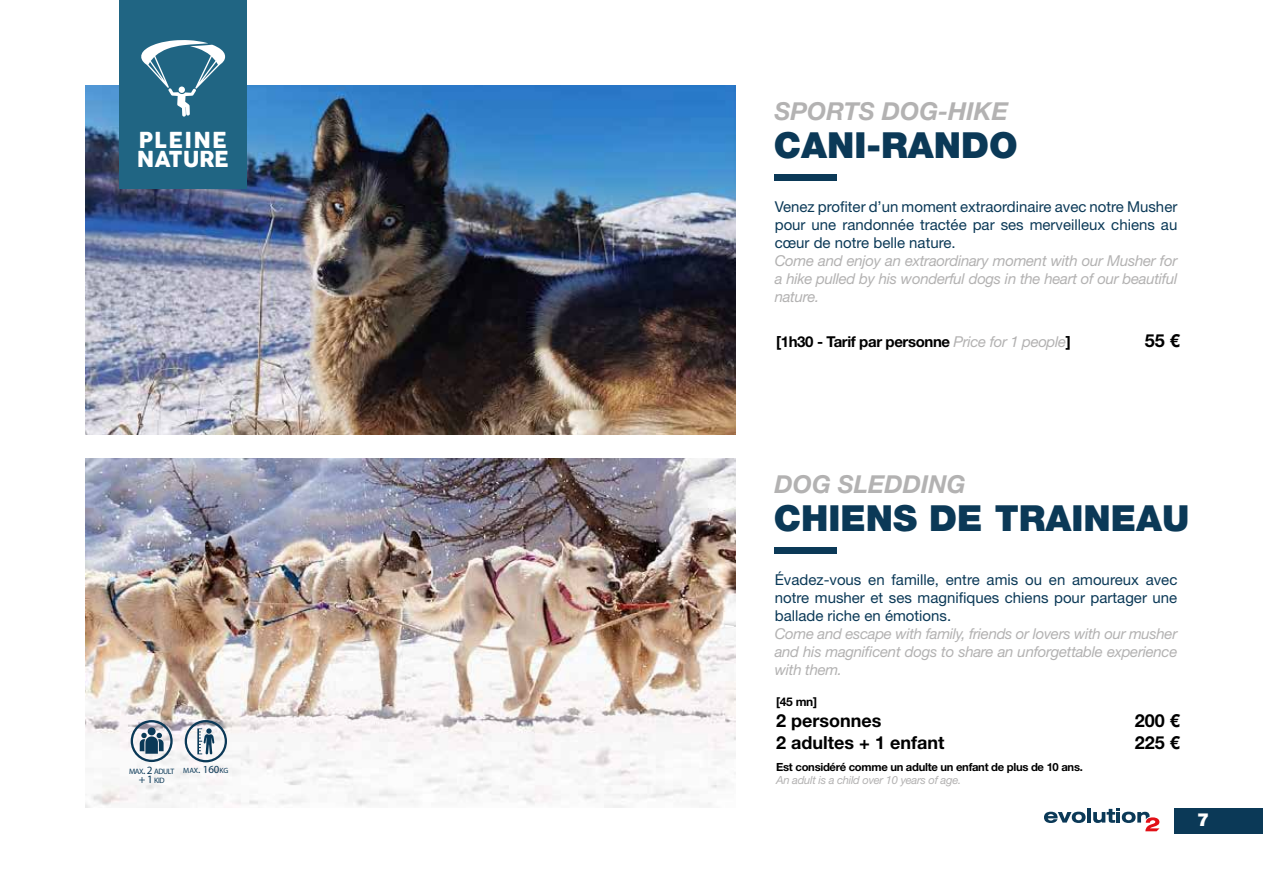
<style>
.page{position:relative;width:1263px;height:893px;background:#fff}
.page>*{position:absolute;margin:0;border:0;box-sizing:border-box;transform-origin:0 0}
.t1{font:900 36px "Helvetica Neue LT Std";color:#0b3957}
.t2{font:italic 700 24.75px "Helvetica Neue LT Std";color:#b3b2b2}
.t3{font:21.6px/18.9px "Cocogoose";letter-spacing:.025em;color:#fff}
.t4{font:700 18px "Helvetica Neue LT Std";color:#000}
.t5{font:900 18px "Helvetica Neue LT Std";color:#fff}
.t6{font:15px/18px "Helvetica Neue LT Std";color:#0b3957;text-align:justify}
.t7{font:italic 15px/18px "Helvetica Neue LT Std";letter-spacing:-.02em;color:#b3b2b2;text-align:justify}
.t8{font:700 15px "Helvetica Neue LT Std";letter-spacing:-.025em;color:#000}
.t9{font:700 12px "Helvetica Neue LT Std";color:#000}
.t10{font:700 11.25px "Helvetica Neue LT Std";letter-spacing:-.025em;color:#000}
.t11{font:italic 11.25px "Helvetica Neue LT Std";letter-spacing:-.025em;color:#b3b2b2}
.t12{font:7.8px/9px "Myriad Pro";letter-spacing:-.055em;color:#0b3957;text-align:center}
.t13{font:7.65px "Myriad Pro";color:#0b3957}
.s1{font-size:11.25px}
.s2{font-size:10.8px}
.s3{font-weight:400;font-style:italic;color:#b3b2b2}
</style>
<div class="page">
<img style="left:86px;top:458px;width:649px;height:349px">
<img style="left:86px;top:85px;width:649px;height:349px">
<div style="left:131px;top:720px;width:42px;height:42px;border:2px solid #0b3957;border-radius:50%"></div>
<svg style="left:140px;top:733px;width:24px;height:21px"></svg>
<div style="left:148px;top:727px;width:8px;height:8px;background:#0b3957;border-radius:50%"></div>
<div style="left:1175px;top:808px;width:88px;height:26px;background:#0b3957"></div>
<hr style="left:1087px;top:808px;width:4px;height:15px;background:#0b3957">
<svg style="left:1044px;top:812px;width:41px;height:11px"></svg>
<svg style="left:1093px;top:808px;width:66px;height:23px"></svg>
<div style="left:775px;top:547px;width:62px;height:7px;background:#0b3957"></div>
<div style="left:775px;top:174px;width:62px;height:7px;background:#0b3957"></div>
<div style="left:119px;top:0;width:128px;height:189px;background:#206583"></div>
<svg style="left:141px;top:40px;width:85px;height:77px"></svg>
<div style="left:185px;top:720px;width:42px;height:42px;border:2px solid #0b3957;border-radius:50%"></div>
<svg style="left:197px;top:728px;width:17px;height:26px"></svg>
<h3 class="t3" style="left:137px;top:132px;width:93px">PLEINE<br>NATURE</h3>
<p class="t12" style="left:129px;top:766px;width:47px">MAX<span class="s1">. 2</span> ADULT <span class="s1">+ 1</span> KID</p>
<p class="t13" style="left:183px;top:765px;width:47px">MAX<span class="s2">. 160</span>KG</p>
<h2 class="t2" style="left:774px;top:96px;width:235px">SPORTS DOG-HIKE</h2>
<h1 class="t1" style="left:774px;top:124px;width:245px">CANI-RANDO</h1>
<p class="t6" style="left:775px;top:197px;width:404px">Venez profiter d’un moment extraordinaire avec notre Musher pour une randonnée tractée par ses merveilleux chiens au cœur de notre belle nature.</p>
<p class="t7" style="left:775px;top:251px;width:404px">Come and enjoy an extraordinary moment with our Musher for a hike pulled by his wonderful dogs in the heart of our beautiful nature.</p>
<p class="t8" style="left:776px;top:333px;width:296px">[1h30 - Tarif par personne <span class="s3">Price for 1 people</span>]</p>
<p class="t4" style="left:1145px;top:330px;width:37px">55 €</p>
<h2 class="t2" style="left:774px;top:469px;width:193px">DOG SLEDDING</h2>
<h1 class="t1" style="left:774px;top:497px;width:417px">CHIENS DE TRAINEAU</h1>
<p class="t6" style="left:775px;top:570px;width:404px">Évadez-vous en famille, entre amis ou en amoureux avec notre musher et ses magnifiques chiens pour partager une ballade riche en émotions.</p>
<p class="t7" style="left:775px;top:624px;width:404px">Come and escape with family, friends or lovers with our musher and his magnificent dogs to share an unforgettable experience with them.</p>
<p class="t9" style="left:776px;top:694px;width:42px">[45 mn]</p>
<p class="t4" style="left:776px;top:710px;width:107px">2 personnes</p>
<p class="t4" style="left:1135px;top:710px;width:47px">200 €</p>
<p class="t4" style="left:776px;top:731px;width:170px">2 adultes + 1 enfant</p>
<p class="t4" style="left:1135px;top:731px;width:47px">225 €</p>
<p class="t10" style="left:776px;top:760px;width:308px">Est considéré comme un adulte un enfant de plus de 10 ans.</p>
<p class="t11" style="left:776px;top:773px;width:187px">An adult is a child over 10 years of age.</p>
<p class="t5" style="left:1197px;top:809px;width:14px">7</p>
</div>
